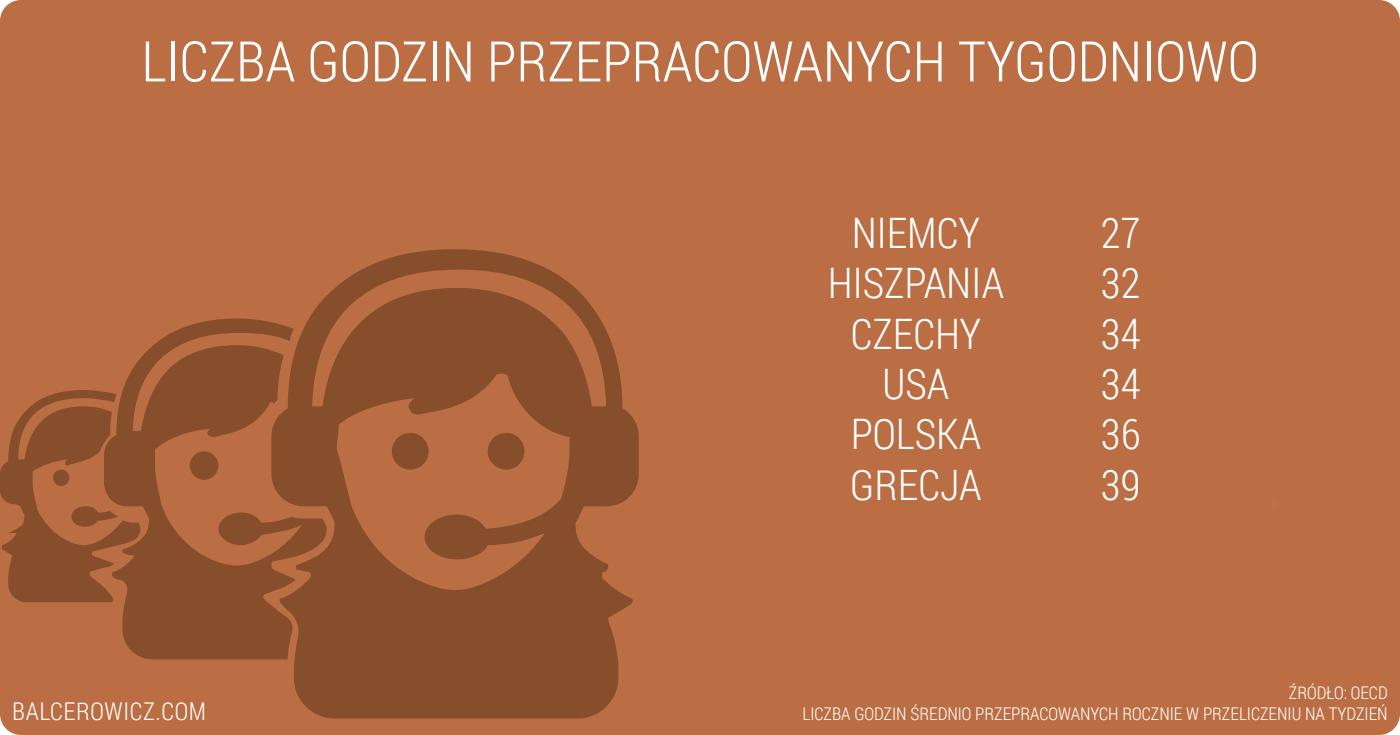
<style>
.page{position:relative;width:1400px;height:735px;background:#bb6e43}
.page>*{position:absolute;margin:0;border:0;box-sizing:border-box;transform-origin:0 0}
.t1{font:300 56px "Roboto Condensed";color:#fff}
.t2{font:300 42px/50.4px "Roboto Condensed";color:#fff;text-align:center}
.t3{font:300 24.5px "Roboto Condensed";letter-spacing:.025em;color:#fff}
.t4{font:300 17.5px/21px "Roboto Condensed";color:#fff;text-align:right}
</style>
<div class="page">
<svg style="left:271px;top:249px;width:368px;height:470px;fill:#864e2b"></svg>
<div style="left:488px;top:433px;width:37px;height:37px;background:#864e2b;border-radius:50%"></div>
<svg style="left:104px;top:319px;width:223px;height:340px;fill:#864e2b"></svg>
<svg style="left:0;top:390px;width:143px;height:212px"></svg>
<h1 class="t1" style="left:141px;top:23px;width:1119px">LICZBA GODZIN PRZEPRACOWANYCH TYGODNIOWO</h1>
<h3 class="t3" style="left:12px;top:694px;width:195px">BALCEROWICZ.COM</h3>
<h2 class="t2" style="left:828px;top:206px;width:178px">NIEMCY<br>HISZPANIA<br>CZECHY<br>USA<br>POLSKA<br>GRECJA</h2>
<h2 class="t2" style="left:1101px;top:206px;width:41px;text-align:justify">27<br>32<br>34<br>34<br>36<br>39</h2>
<p class="t4" style="left:802px;top:681px;width:587px">ŹRÓDŁO: OECD<br>LICZBA GODZIN ŚREDNIO PRZEPRACOWANYCH ROCZNIE W PRZELICZENIU NA TYDZIEŃ</p>
</div>
